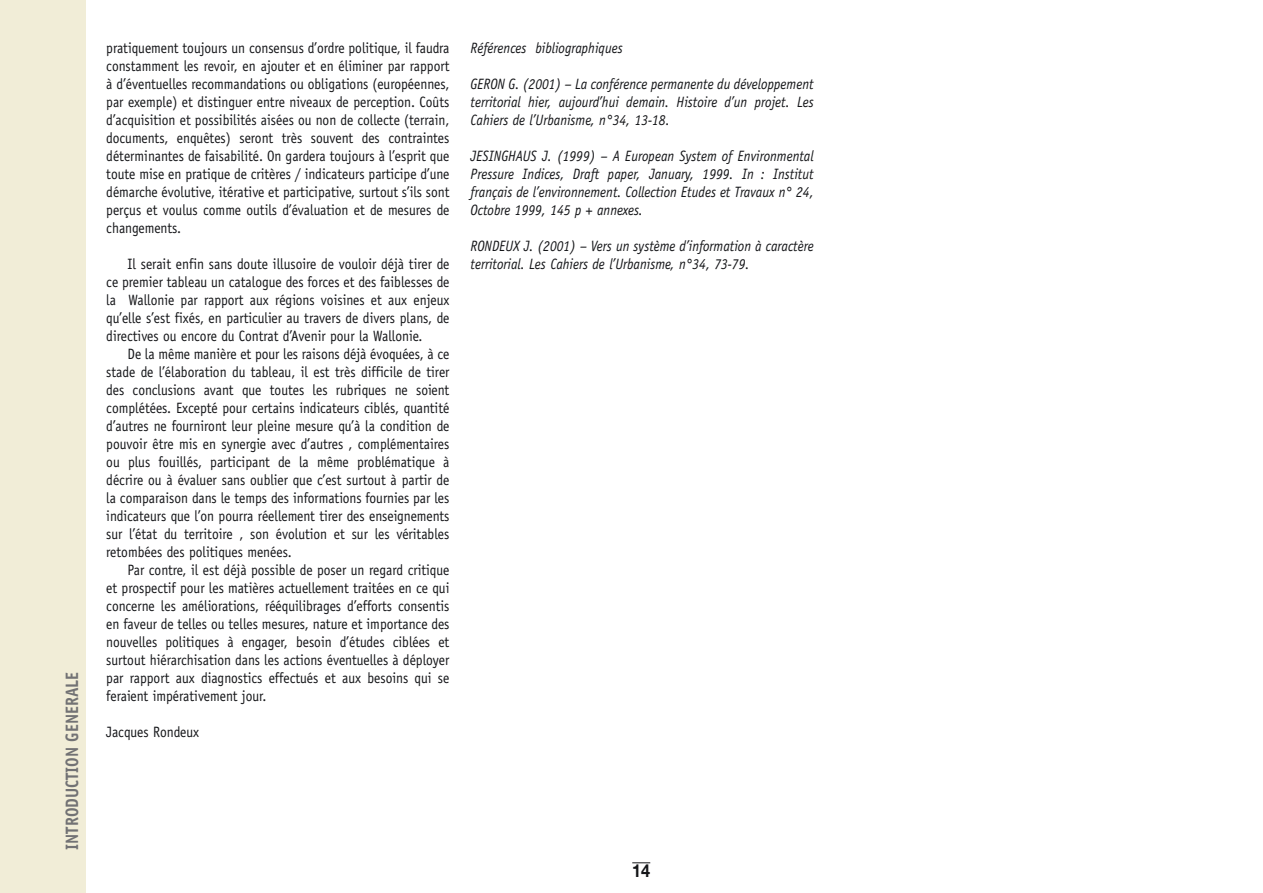
<style>
.page{position:relative;width:1263px;height:893px;background:#fff}
.page>*{position:absolute;margin:0;border:0;box-sizing:border-box;transform-origin:0 0}
.t1{font:700 18px "Officina Sans";color:#727274;scale:.9 1}
.t2{font:700 18px "Helvetica Neue";color:#141518;scale:.9 1}
.t3{font:15px/18px "Officina Sans";color:#141518;text-align:justify;scale:.9 1}
.t4{font:italic 15px/18px "Officina Sans";color:#141518;text-align:justify;scale:.9 1}
</style>
<div class="page">
<div style="left:0;top:0;width:85px;height:893px;background:#f1edd7"></div>
<svg style="left:632px;top:862px;width:18px;height:1px"></svg>
<p class="t1" style="left:65px;top:850px;width:199px;rotate:-90deg">INTRODUCTION GENERALE</p>
<p class="t3" style="left:106px;top:41px;width:383px">pratiquement toujours un consensus d’ordre politique, il faudra constamment les revoir, en ajouter et en éliminer par rapport à d’éventuelles recommandations ou obligations (européennes, par exemple) et distinguer entre niveaux de perception. Coûts d’acquisition et possibilités aisées ou non de collecte (terrain, documents, enquêtes) seront très souvent des contraintes déterminantes de faisabilité. On gardera toujours à l’esprit que toute mise en pratique de critères / indicateurs participe d’une démarche évolutive, itérative et participative, surtout s’ils sont perçus et voulus comme outils d’évaluation et de mesures de changements.</p>
<p class="t3" style="left:106px;top:257px;width:383px;text-indent:21px">Il serait enfin sans doute illusoire de vouloir déjà tirer de ce premier tableau un catalogue des forces et des faiblesses de la Wallonie par rapport aux régions voisines et aux enjeux qu’elle s’est fixés, en particulier au travers de divers plans, de directives ou encore du Contrat d’Avenir pour la Wallonie.</p>
<p class="t3" style="left:106px;top:347px;width:383px;text-indent:21px">De la même manière et pour les raisons déjà évoquées, à ce stade de l’élaboration du tableau, il est très difficile de tirer des conclusions avant que toutes les rubriques ne soient complétées. Excepté pour certains indicateurs ciblés, quantité d’autres ne fourniront leur pleine mesure qu’à la condition de pouvoir être mis en synergie avec d’autres , complémentaires ou plus fouillés, participant de la même problématique à décrire ou à évaluer sans oublier que c’est surtout à partir de la comparaison dans le temps des informations fournies par les indicateurs que l’on pourra réellement tirer des enseignements sur l’état du territoire , son évolution et sur les véritables retombées des politiques menées.</p>
<p class="t3" style="left:106px;top:563px;width:383px;text-indent:21px">Par contre, il est déjà possible de poser un regard critique et prospectif pour les matières actuellement traitées en ce qui concerne les améliorations, rééquilibrages d’efforts consentis en faveur de telles ou telles mesures, nature et importance des nouvelles politiques à engager, besoin d’études ciblées et surtout hiérarchisation dans les actions éventuelles à déployer par rapport aux diagnostics effectués et aux besoins qui se feraient impérativement jour.</p>
<p class="t3" style="left:106px;top:725px;width:105px">Jacques Rondeux</p>
<p class="t4" style="left:471px;top:41px;width:171px">Références bibliographiques</p>
<p class="t4" style="left:471px;top:77px;width:383px">GERON G. (2001) – La conférence permanente du développement territorial hier, aujourd’hui demain. Histoire d’un projet. Les Cahiers de l’Urbanisme, n°34, 13-18.</p>
<p class="t4" style="left:471px;top:149px;width:383px">JESINGHAUS J. (1999) – A European System of Environmental Pressure Indices, Draft paper, January, 1999. In : Institut français de l’environnement. Collection Etudes et Travaux n° 24, Octobre 1999, 145 p + annexes.</p>
<p class="t4" style="left:471px;top:239px;width:383px">RONDEUX J. (2001) – Vers un système d’information à caractère territorial. Les Cahiers de l’Urbanisme, n°34, 73-79.</p>
<p class="t2" style="left:632px;top:864px;width:22px">14</p>
</div>
